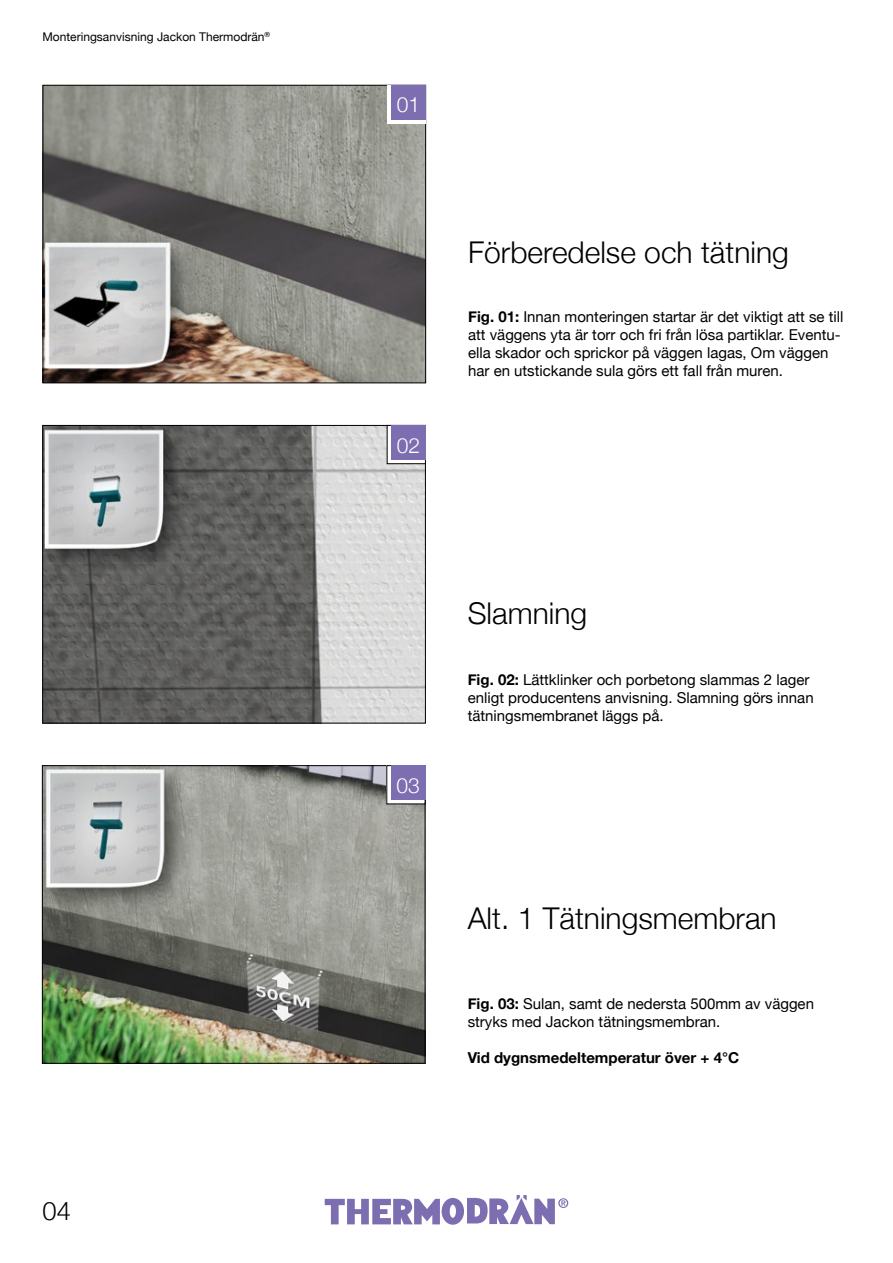
<style>
.page{position:relative;width:893px;height:1263px;background:#fff}
.page>*{position:absolute;margin:0;border:0;box-sizing:border-box;transform-origin:0 0}
.t1{font:300 30px "Helvetica Neue";color:#000}
.t2{font:300 25.5px "Helvetica Neue";color:#000}
.t3{font:300 21px "Helvetica Neue";color:#fff}
.t4{font:15px/18px "Helvetica Neue";color:#000}
.t5{font:700 15px "Helvetica Neue";color:#000}
.t6{font:12px "Helvetica Neue";color:#000}
.s1{font-weight:700}
</style>
<div class="page">
<img style="left:44px;top:767px;width:379px;height:294px">
<div style="left:42px;top:765px;width:383px;height:298px;border:1px solid #000"></div>
<div style="left:387px;top:766px;width:38px;height:38px;background:#fff"></div>
<div style="left:391px;top:766px;width:34px;height:34px;background:#7c6eb0"></div>
<img style="left:45px;top:87px;width:379px;height:294px">
<div style="left:43px;top:85px;width:383px;height:298px;border:1px solid #000"></div>
<svg style="left:387px;top:85px;width:39px;height:38px"></svg>
<div style="left:392px;top:85px;width:34px;height:34px;background:#7c6eb0"></div>
<img style="left:45px;top:427px;width:379px;height:294px">
<div style="left:43px;top:425px;width:383px;height:298px;border:1px solid #000"></div>
<svg style="left:389px;top:427px;width:35px;height:35px"></svg>
<div style="left:387px;top:425px;width:39px;height:39px;border:1px solid #000"></div>
<div style="left:391px;top:425px;width:34px;height:34px;background:#7c6eb0"></div>
<svg style="left:558px;top:1198px;width:10px;height:10px"></svg>
<svg style="left:560px;top:1199px;width:7px;height:8px"></svg>
<svg style="left:561px;top:1200px;width:5px;height:6px"></svg>
<svg style="left:325px;top:1195px;width:230px;height:30px"></svg>
<p class="t6" style="left:43px;top:28px;width:229px">Monteringsanvisning Jackon Thermodrän<sup>®</sup></p>
<h2 class="t2" style="left:43px;top:1190px;width:30px">04</h2>
<h3 class="t3" style="left:397px;top:88px;width:25px">01</h3>
<h3 class="t3" style="left:397px;top:428px;width:25px">02</h3>
<h1 class="t1" style="left:468px;top:228px;width:322px">Förberedelse och tätning</h1>
<p class="t4" style="left:468px;top:308px;width:377px"><span class="s1">Fig. 01:</span> Innan monteringen startar är det viktigt att se till att väggens yta är torr och fri från lösa partiklar. Eventu&shy;ella skador och sprickor på väggen lagas, Om väggen har en utstickande sula görs ett fall från muren.</p>
<h3 class="t3" style="left:396px;top:768px;width:25px">03</h3>
<h1 class="t1" style="left:468px;top:589px;width:121px">Slamning</h1>
<p class="t4" style="left:468px;top:672px;width:347px"><span class="s1">Fig. 02:</span> Lättklinker och porbetong slammas 2 lager enligt producentens anvisning. Slamning görs innan tätningsmembranet läggs på.</p>
<h1 class="t1" style="left:468px;top:894px;width:310px">Alt. 1 Tätningsmembran</h1>
<p class="t4" style="left:468px;top:996px;width:348px"><span class="s1">Fig. 03:</span> Sulan, samt de nedersta 500mm av väggen stryks med Jackon tätningsmembran.</p>
<p class="t5" style="left:468px;top:1046px;width:273px">Vid dygnsmedeltemperatur över + 4°C</p>
</div>
